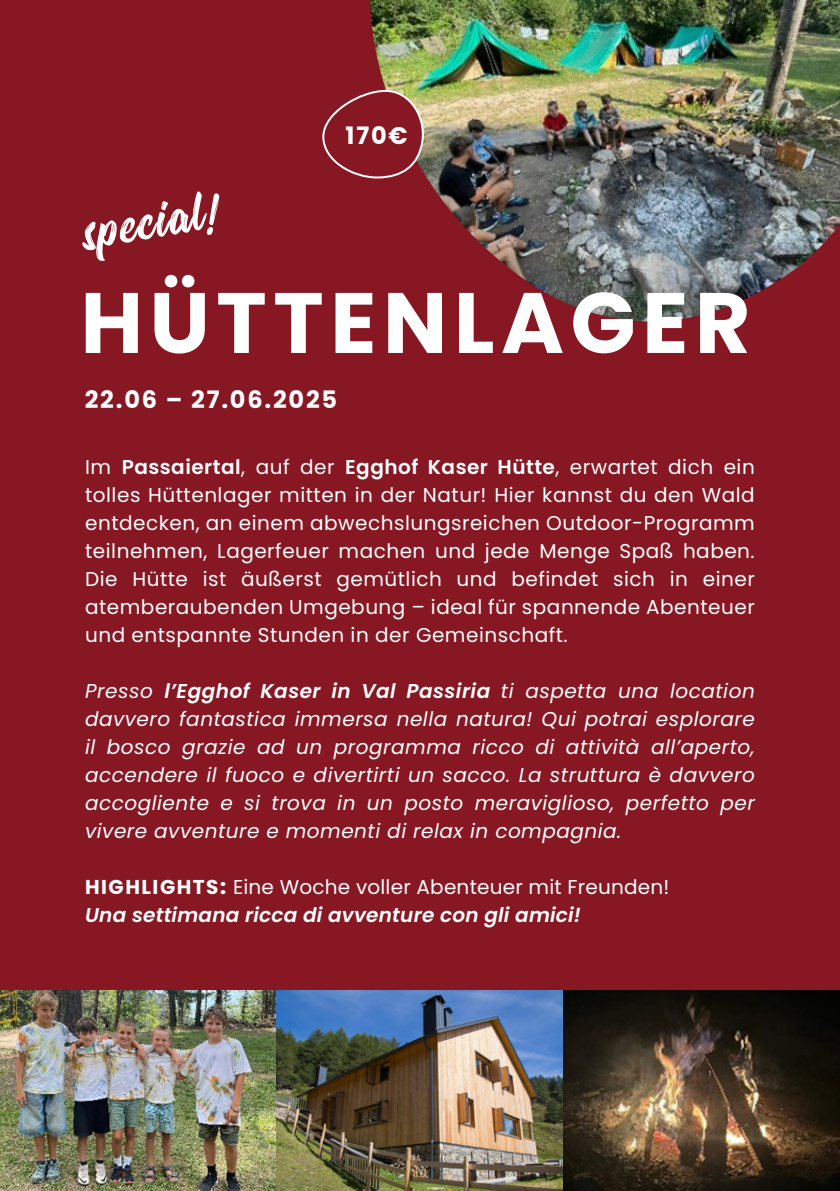
<style>
.page{position:relative;width:840px;height:1191px;background:#fff}
.page>*{position:absolute;margin:0;border:0;box-sizing:border-box;transform-origin:0 0}
.t1{font:700 85.4px "Poppins";letter-spacing:.075em;color:#fff}
.t2{font:70px "Oraqle Script";color:#fff}
.t3{font:700 24px "Poppins";letter-spacing:.075em;color:#fff}
.t4{font:20px/28px "Poppins";letter-spacing:.025em;color:#fff;text-align:justify}
.t5{font:italic 20px/28px "Poppins";letter-spacing:.025em;color:#fff;text-align:justify}
.t6{font:italic 600 20px/28px "Poppins";letter-spacing:.01em;color:#fff}
.s1{font-weight:600}
.s2{font-weight:700;font-style:normal}
.s3{font-weight:800;font-style:normal}
.s4{font-weight:400;font-style:normal}
</style>
<div class="page">
<div style="left:0;top:0;width:839px;height:1191px;background:#861723"></div>
<img style="left:370px;top:0;width:469px;height:322px">
<svg style="left:322px;top:89px;width:104px;height:90px"></svg>
<img style="left:0;top:990px;width:839px;height:201px">
<h2 class="t2" style="left:76px;top:198px;width:138px;rotate:-10deg">special!</h2>
<p class="t3" style="left:345px;top:121px;width:64px">170€</p>
<h1 class="t1" style="left:80px;top:273px;width:671px">HÜTTENLAGER</h1>
<p class="t3" style="left:85px;top:385px;width:254px">22.06 – 27.06.2025</p>
<p class="t4" style="left:85px;top:453px;width:671px">Im <span class="s1">Passaiertal</span>, auf der <span class="s1">Egghof Kaser Hütte</span>, erwartet dich ein tolles Hüttenlager mitten in der Natur! Hier kannst du den Wald entdecken, an einem abwechslungsreichen Outdoor-Programm teilnehmen, Lagerfeuer machen und jede Menge Spaß haben.<br>Die Hütte ist äußerst gemütlich und befindet sich in einer atemberaubenden Umgebung – ideal für spannende Abenteuer und entspannte Stunden in der Gemeinschaft.</p>
<p class="t5" style="left:85px;top:677px;width:671px">Presso <span class="s1">l’Egghof Kaser in Val Passiria</span> ti aspetta una location davvero fantastica immersa nella natura! Qui potrai esplorare il bosco grazie ad un programma ricco di attività all’aperto, accendere il fuoco e divertirti un sacco. La struttura è davvero accogliente e si trova in un posto meraviglioso, perfetto per vivere avventure e momenti di relax in compagnia.</p>
<p class="t6" style="left:85px;top:873px;width:585px"><span class="s2">HIGHLIGHTS</span><span class="s3">:</span> <span class="s4">Eine Woche voller Abenteuer mit Freunden!<br></span>Una settimana ricca di avventure con gli amici!</p>
</div>
